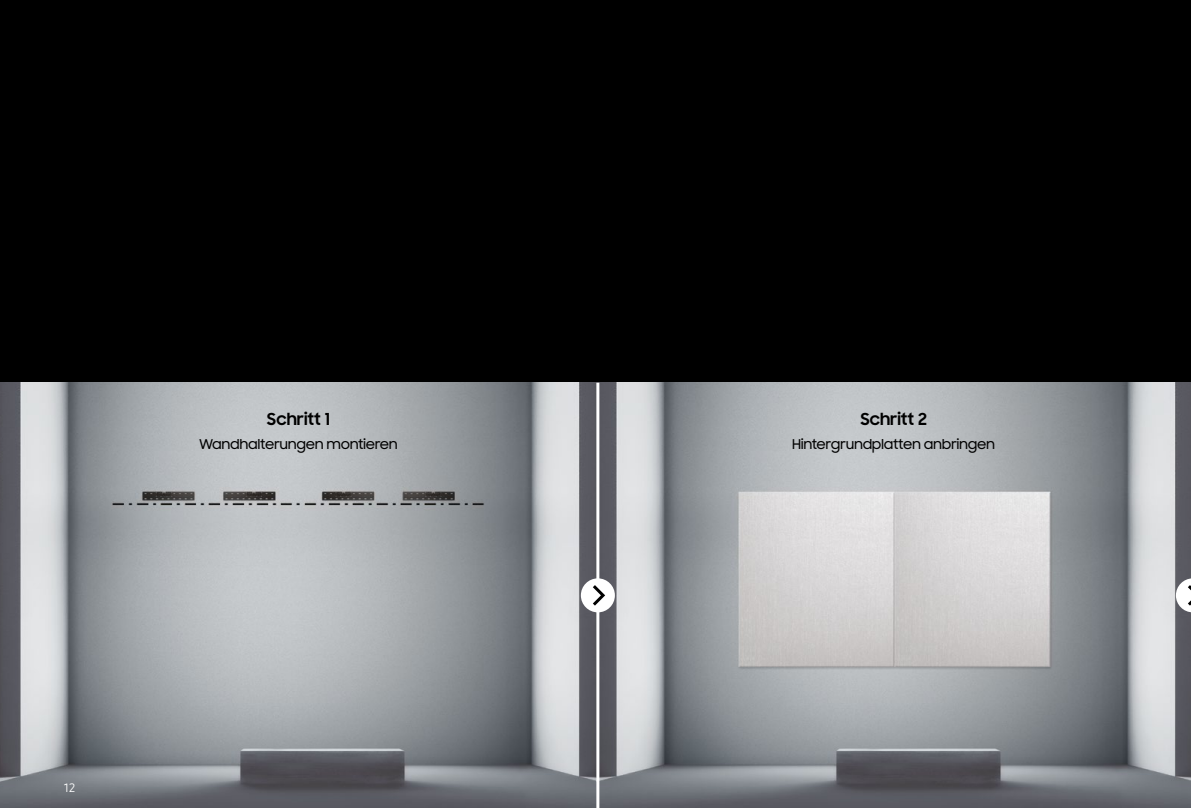
<style>
.page{position:relative;width:1191px;height:808px;background:#000}
.page>*{position:absolute;margin:0;border:0;box-sizing:border-box;transform-origin:0 0}
.t1{font:700 16.5px "Samsung Sharp Sans";color:#000}
.t2{font:500 13.5px "Samsung Sharp Sans";letter-spacing:-.025em;color:#000}
.overview{font:12px "Samsung One 400";color:#fff}
</style>
<div class="page">
<img style="left:0;top:383px;width:1191px;height:425px">
<hr style="left:596px;top:383px;width:3px;height:425px;background:#fff">
<div style="left:581px;top:578px;width:34px;height:34px;background:#fff;border-radius:50%"></div>
<svg style="left:593px;top:585px;width:12px;height:21px"></svg>
<svg style="left:1175px;top:578px;width:16px;height:34px"></svg>
<p class="t1" style="left:267px;top:407px;width:65px">Schritt 1</p>
<p class="t2" style="left:199px;top:434px;width:200px">Wandhalterungen montieren</p>
<p class="overview" style="left:64px;top:779px;width:13px">12</p>
<p class="t1" style="left:860px;top:407px;width:68px">Schritt 2</p>
<p class="t2" style="left:792px;top:434px;width:205px">Hintergrundplatten anbringen</p>
</div>
